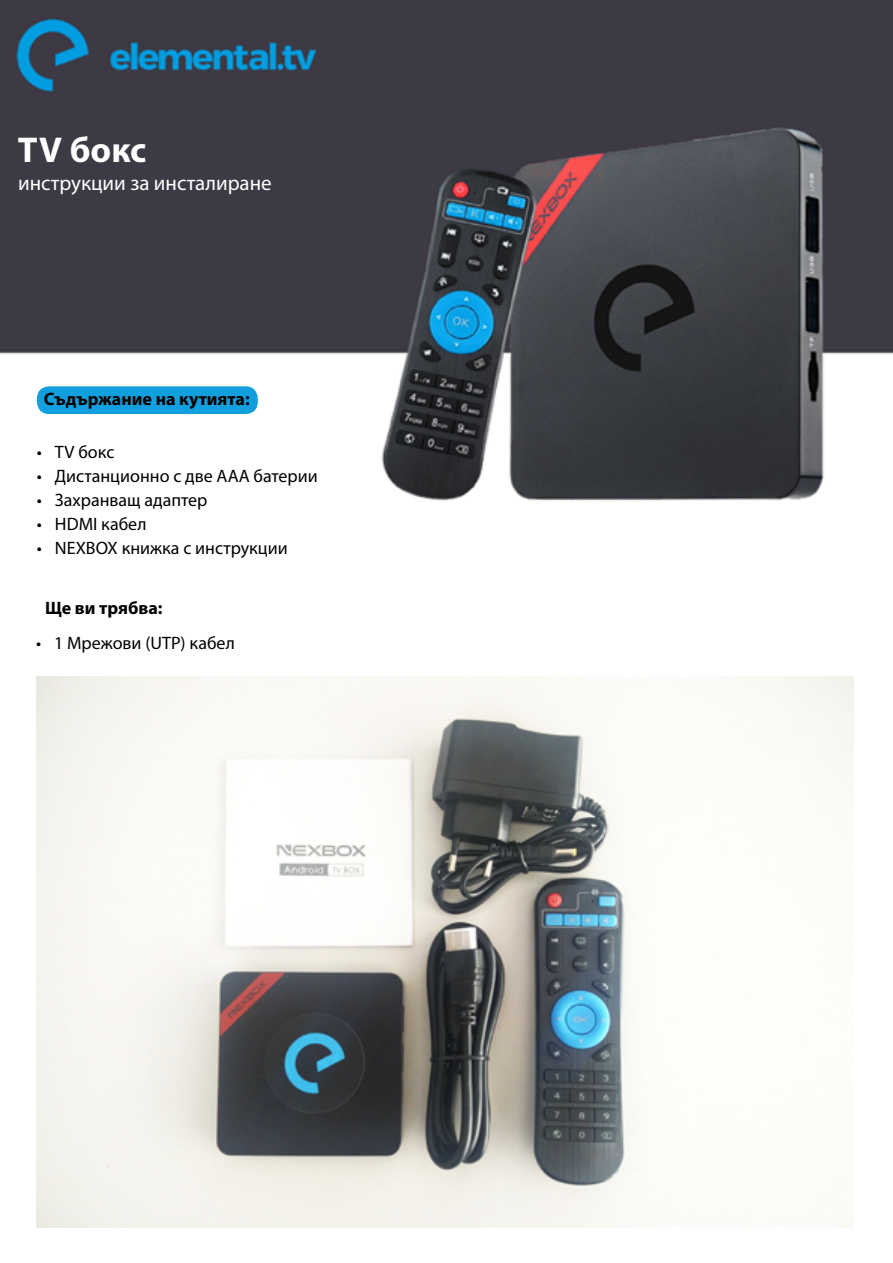
<style>
.page{position:relative;width:893px;height:1263px;background:#fff}
.page>*{position:absolute;margin:0;border:0;box-sizing:border-box;transform-origin:0 0}
.t1{font:700 36px "Myriad Pro";color:#fff}
.t2{font:21px "Myriad Pro";color:#fff}
.t3{font:18px "Myriad Pro";color:#000}
.t4{font:700 18px "Myriad Pro";color:#000}
</style>
<div class="page">
<img style="left:0;top:0;width:893px;height:1228px">
<div style="left:37px;top:386px;width:221px;height:28px;background:#129fdd;border-radius:12px"></div>
<img style="left:36px;top:677px;width:817px;height:550px">
<h1 class="t1" style="left:18px;top:127px;width:130px">TV бокс</h1>
<p class="t2" style="left:18px;top:170px;width:255px">инструкции за инсталиране</p>
<p class="t4" style="left:44px;top:387px;width:207px">Съдържание на кутията:</p>
<p class="t3" style="left:37px;top:441px;width:79px">• TV бокс</p>
<p class="t3" style="left:37px;top:465px;width:282px">• Дистанционно с две AAA батерии</p>
<p class="t3" style="left:37px;top:489px;width:172px">• Захранващ адаптер</p>
<p class="t3" style="left:37px;top:512px;width:111px">• HDMI кабел</p>
<p class="t3" style="left:37px;top:536px;width:252px">• NEXBOX книжка с инструкции</p>
<p class="t4" style="left:45px;top:597px;width:119px">Ще ви трябва:</p>
<p class="t3" style="left:36px;top:632px;width:200px">• 1 Мрежови (UTP) кабел</p>
</div>
